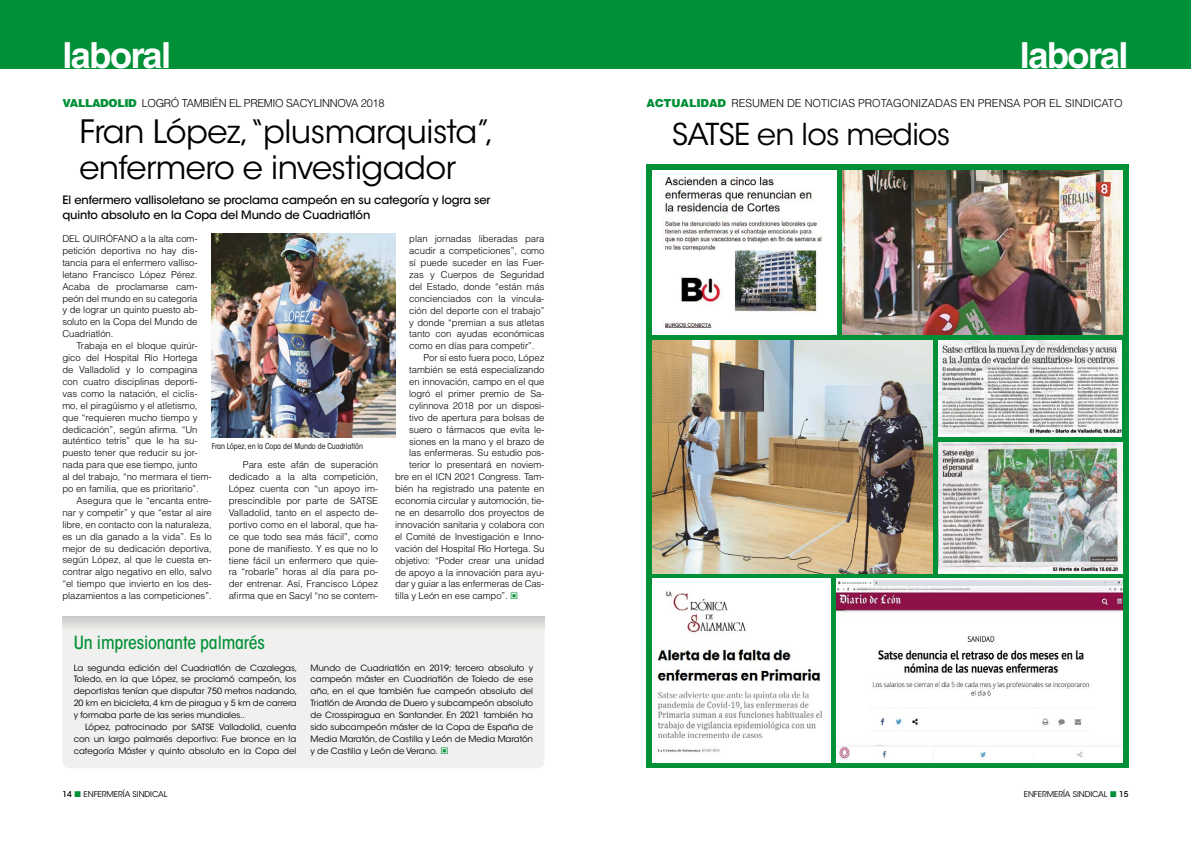
<style>
.page{position:relative;width:1191px;height:842px;background:#fff}
.page>*{position:absolute;margin:0;border:0;box-sizing:border-box;transform-origin:0 0}
.t1{font:700 36px "Helvetica LT Std";letter-spacing:-.04em;color:#fff}
.t2{font:32px/36px "ITC Avant Garde Std";letter-spacing:-.015em;color:#000}
.t3{font:30px "ITC Avant Garde Std";letter-spacing:-.025em;color:#000}
.t4{font:500 condensed 18px "ITC Avant Garde Std";letter-spacing:-.01em;color:#009037}
.t5{font:500 11.5px/15px "ITC Avant Garde Std";letter-spacing:-.01em;color:#000}
.t6{font:300 11px "Helvetica LT Std";color:#000}
.t7{font:300 11px "Helvetica LT Std";letter-spacing:-.03em;color:#000}
.t8{font:300 9.5px/11.9px "Helvetica LT Std";letter-spacing:-.01em;color:#000;text-align:justify}
.t9{font:8.6px/11.9px "ITC Avant Garde Std";letter-spacing:-.005em;color:#000;text-align:justify}
.t10{font:condensed 8px "ITC Avant Garde Std";color:#000}
.t11{font:8px "ITC Avant Garde Std";letter-spacing:-.005em;color:#000}
.t12{font:500 8px "ITC Avant Garde Std";color:#000}
.s1{font-weight:900;color:#009037}
</style>
<div class="page">
<div style="left:646px;top:164px;width:482px;height:604px;background:#009037"></div>
<div style="left:0;top:0;width:1191px;height:68px;background:#009037"></div>
<img style="left:652px;top:341px;width:281px;height:232px">
<div style="left:652px;top:170px;width:184px;height:164px;background:#fff"></div>
<img style="left:663px;top:177px;width:159px;height:153px">
<div style="left:652px;top:578px;width:179px;height:185px;background:#fff"></div>
<img style="left:657px;top:591px;width:165px;height:161px">
<img style="left:836px;top:578px;width:287px;height:185px">
<img style="left:938px;top:443px;width:184px;height:130px">
<img style="left:842px;top:170px;width:281px;height:164px">
<img style="left:212px;top:233px;width:183px;height:204px">
<div style="left:938px;top:340px;width:184px;height:96px;background:linear-gradient(to right,#fff,#fff)"></div>
<img style="left:938px;top:340px;width:184px;height:93px">
<div style="left:62px;top:616px;width:482px;height:152px;background:#f0f0ee;border-radius:7px"></div>
<svg style="left:62px;top:616px;width:482px;height:11px"></svg>
<h1 class="t1" style="left:62px;top:34px;width:110px">laboral</h1>
<h1 class="t1" style="left:1019px;top:34px;width:110px">laboral</h1>
<p class="t6" style="left:646px;top:96px;width:477px"><span class="s1">ACTUALIDAD</span> RESUMEN DE NOTICIAS PROTAGONIZADAS EN PRENSA POR EL SINDICATO</p>
<h3 class="t3" style="left:672px;top:116px;width:280px">SATSE en los medios</h3>
<p class="t7" style="left:62px;top:96px;width:323px"><span class="s1">VALLADOLID</span> LOGRÓ TAMBIÉN EL PREMIO SACYLINNOVA 2018</p>
<h2 class="t2" style="left:79px;top:114px;width:416px">Fran López,“plusmarquista”, enfermero e investigador</h2>
<p class="t5" style="left:62px;top:192px;width:429px">El enfermero vallisoletano se proclama campeón en su categoría y logra ser quinto absoluto en la Copa del Mundo de Cuadriatlón</p>
<p class="t8" style="left:62px;top:233px;width:137px">DEL QUIRÓFANO a la alta com&shy;petición deportiva no hay dis&shy;tancia para el enfermero valliso&shy;letano Francisco López Pérez.<br>Acaba de proclamarse cam&shy;peón del mundo en su categoría y de lograr un quinto puesto ab&shy;soluto en la Copa del Mundo de Cuadriatlón.</p>
<p class="t8" style="left:62px;top:340px;width:151px;text-align:left;text-indent:14px">Trabaja en el bloque quirúr&shy;gico del Hospital Río Hortega<br>de Valladolid y lo compagina con cuatro disciplinas deporti&shy;vas como la natación, el ciclis&shy;mo, el piragüismo y el atletismo, que “requieren mucho tiempo y dedicación”, según afirma. “Un auténtico tetris” que le ha su&shy;puesto tener que reducir su jor&shy;nada para que ese tiempo, junto<br>al del trabajo, “no mermara el tiem&shy;po en familia, que es prioritario”.</p>
<p class="t8" style="left:62px;top:494px;width:151px;text-indent:14px">Asegura que le “encanta entre&shy;nar y competir” y que “estar al aire libre, en contacto con la naturaleza, es un día ganado a la vida”. Es lo mejor de su dedicación deportiva, según López, al que le cuesta en&shy;contrar algo negativo en ello, salvo “el tiempo que invierto en los des&shy;plazamientos a las competiciones”.</p>
<p class="t10" style="left:212px;top:441px;width:153px">Fran López, en la Copa del Mundo de Cuadriatlón</p>
<p class="t8" style="left:229px;top:459px;width:151px;text-indent:14px">Para este afán de superación dedicado a la alta competición, López cuenta con “un apoyo im&shy;prescindible por parte de SATSE Valladolid, tanto en el aspecto de&shy;portivo como en el laboral, que ha&shy;ce que todo sea más fácil”, como pone de manifiesto. Y es que no lo tiene fácil un enfermero que quie&shy;ra “robarle” horas al día para po&shy;der entrenar. Así, Francisco López afirma que en Sacyl “no se contem-</p>
<h3 class="t4" style="left:74px;top:632px;width:193px">Un impresionante palmarés</h3>
<p class="t8" style="left:409px;top:233px;width:137px">plan jornadas liberadas para acudir a competiciones”, como sí puede suceder en las Fuer&shy;zas y Cuerpos de Seguridad del Estado, donde “están más concienciados con la vincula&shy;ción del deporte con el trabajo” y donde “premian a sus atletas tanto con ayudas económicas como en días para competir”.</p>
<p class="t8" style="left:423px;top:352px;width:122px">Por si esto fuera poco, López</p>
<p class="t8" style="left:409px;top:364px;width:137px">también se está especializando</p>
<p class="t8" style="left:409px;top:376px;width:137px">en innovación, campo en el que</p>
<p class="t8" style="left:409px;top:387px;width:137px">logró el primer premio de Sa-</p>
<p class="t8" style="left:409px;top:399px;width:137px">cylinnova 2018 por un disposi-</p>
<p class="t8" style="left:409px;top:411px;width:137px">tivo de apertura para bolsas de</p>
<p class="t8" style="left:409px;top:423px;width:137px">suero o fármacos que evita le-</p>
<p class="t8" style="left:409px;top:435px;width:137px">siones en la mano y el brazo de</p>
<p class="t8" style="left:409px;top:447px;width:137px">las enfermeras. Su estudio pos-</p>
<p class="t8" style="left:409px;top:459px;width:137px">terior lo presentará en noviem-</p>
<p class="t8" style="left:395px;top:471px;width:151px">bre en el ICN 2021 Congress. Tam-</p>
<p class="t8" style="left:395px;top:483px;width:151px">bién ha registrado una patente en</p>
<p class="t8" style="left:395px;top:495px;width:151px">economía circular y automoción, tie-</p>
<p class="t8" style="left:395px;top:507px;width:151px">ne en desarrollo dos proyectos de</p>
<p class="t8" style="left:395px;top:518px;width:151px">innovación sanitaria y colabora con</p>
<p class="t8" style="left:395px;top:530px;width:151px">el Comité de Investigación e Inno-</p>
<p class="t8" style="left:395px;top:542px;width:151px">vación del Hospital Río Hortega. Su</p>
<p class="t8" style="left:395px;top:554px;width:151px">objetivo: “Poder crear una unidad</p>
<p class="t8" style="left:395px;top:566px;width:151px">de apoyo a la innovación para ayu-</p>
<p class="t8" style="left:395px;top:578px;width:151px">dar y guiar a las enfermeras de Cas-</p>
<p class="t8" style="left:395px;top:590px;width:114px">tilla y León en ese campo”.</p>
<p class="t9" style="left:74px;top:661px;width:225px">La segunda edición del Cuadriatlón de Cazalegas, Toledo, en la que López, se proclamó campeón, los deportistas tenían que disputar 750 metros nadando, 20 km en bicicleta, 4 km de piragua y 5 km de carrera y formaba parte de las series mundiales..</p>
<p class="t9" style="left:74px;top:721px;width:224px;text-indent:11px">López, patrocinado por SATSE Valladolid, cuenta con un largo palmarés deportivo: Fue bronce en la categoría Máster y quinto absoluto en la Copa del</p>
<p class="t9" style="left:310px;top:661px;width:224px">Mundo de Cuadriatlón en 2019; tercero absoluto y campeón máster en Cuadriatlón de Toledo de ese año, en el que también fue campeón absoluto del Triatlón de Aranda de Duero y subcampeón absoluto de Crosspiragua en Santander. En 2021 también ha sido subcampeón máster de la Copa de España de Media Maratón, de Castilla y León de Media Maratón y de Castilla y León de Verano.</p>
<p class="t12" style="left:62px;top:789px;width:11px">14</p>
<p class="t11" style="left:84px;top:789px;width:85px">ENFERMERÍA SINDICAL</p>
<p class="t11" style="left:1023px;top:789px;width:85px">ENFERMERÍA SINDICAL</p>
<p class="t12" style="left:1119px;top:789px;width:11px">15</p>
</div>
